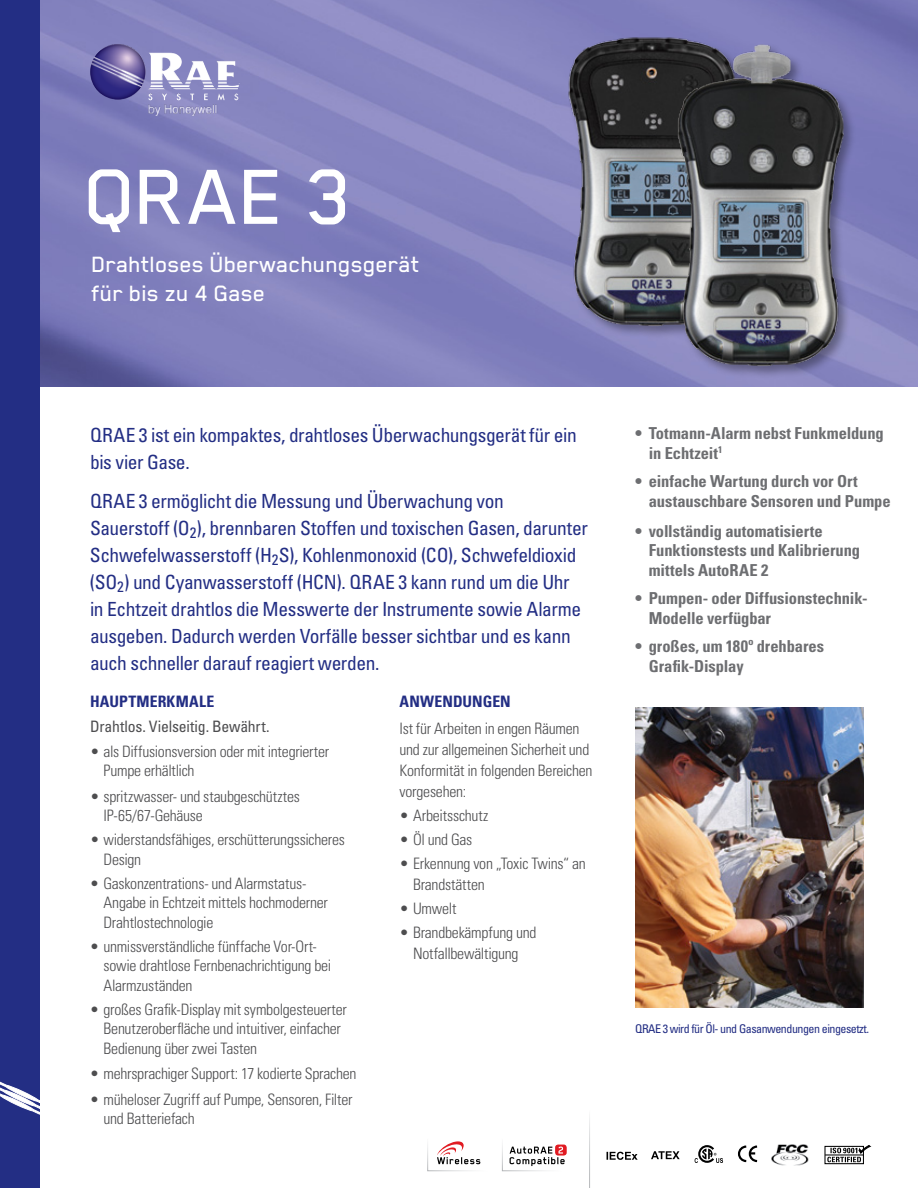
<style>
.page{position:relative;width:918px;height:1188px;background:#fff}
.page>*{position:absolute;margin:0;border:0;box-sizing:border-box;transform-origin:0 0}
.t1{font:500 90px "Blender";color:#fff}
.t2{font:500 25.5px/28.5px "Blender";color:#fff}
.t3{font:condensed 19.5px/27px "Univers LT Std";letter-spacing:-.02em;color:#232e84}
.t4{font:700 condensed 16.5px/19.5px "Univers LT Std";letter-spacing:-.005em;color:#6d6e71}
.t5{font:300 condensed 15.75px/19.5px "Univers LT Std";letter-spacing:-.015em;color:#4d4d4f}
.t6{font:condensed 15.75px "Univers LT Std";letter-spacing:-.015em;color:#4d4d4f}
.t7{font:700 condensed 15.75px "Univers LT Std";letter-spacing:.02em;color:#232e84}
.t8{font:condensed 12px "Univers LT Std";letter-spacing:-.04em;color:#232e84}
</style>
<div class="page">
<img style="left:40px;top:0;width:878px;height:387px">
<div style="left:0;top:0;width:40px;height:1188px;background:#232e84"></div>
<svg style="left:0;top:1081px;width:40px;height:33px"></svg>
<img style="left:772px;top:1145px;width:36px;height:21px">
<svg style="left:738px;top:1145px;width:20px;height:18px"></svg>
<svg style="left:607px;top:1152px;width:31px;height:8px"></svg>
<svg style="left:651px;top:1151px;width:29px;height:8px"></svg>
<svg style="left:427px;top:1141px;width:54px;height:31px"></svg>
<svg style="left:502px;top:1144px;width:65px;height:28px"></svg>
<img style="left:635px;top:707px;width:229px;height:301px">
<div style="left:568px;top:36px;width:181px;height:304px;background:#000;opacity:.35"></div>
<img style="left:563px;top:33px;width:173px;height:296px">
<div style="left:676px;top:43px;width:181px;height:336px;background:#000;opacity:.35"></div>
<img style="left:671px;top:41px;width:174px;height:328px">
<svg style="left:695px;top:1145px;width:28px;height:18px"></svg>
<hr style="left:825px;top:1154px;width:38px;height:2px;background:#000">
<div style="left:824px;top:1146px;width:40px;height:18px;border:1px solid #000"></div>
<svg style="left:827px;top:1145px;width:44px;height:17px"></svg>
<img style="left:90px;top:102px;width:152px;height:13px">
<img style="left:90px;top:44px;width:150px;height:56px">
<h1 class="t1" style="left:86px;top:149px;width:270px">QRAE 3</h1>
<h2 class="t2" style="left:92px;top:249px;width:330px">Drahtloses Überwachungsgerät für bis zu 4 Gase</h2>
<p class="t3" style="left:90px;top:421px;width:488px">QRAE 3 ist ein kompaktes, drahtloses Überwachungsgerät für ein bis vier Gase.</p>
<p class="t3" style="left:90px;top:487px;width:499px">QRAE 3 ermöglicht die Messung und Überwachung von Sauerstoff (O<sub>2</sub>), brennbaren Stoffen und toxischen Gasen, darunter Schwefelwasserstoff (H<sub>2</sub>S), Kohlenmonoxid (CO), Schwefeldioxid (SO<sub>2</sub>) und Cyanwasserstoff (HCN). QRAE 3 kann rund um die Uhr in Echtzeit drahtlos die Messwerte der Instrumente sowie Alarme ausgeben. Dadurch werden Vorfälle besser sichtbar und es kann auch schneller darauf reagiert werden.</p>
<p class="t7" style="left:90px;top:692px;width:40px">Hauptmerkma</p>
<p class="t7" style="left:199px;top:692px;width:15px">le</p>
<p class="t6" style="left:90px;top:717px;width:181px">Drahtlos. Vielseitig. Bewährt.</p>
<p class="t5" style="left:104px;top:742px;width:227px;text-indent:-13px">• als Diffusionsversion oder mit integrierter<br>Pumpe erhältlich</p>
<p class="t5" style="left:104px;top:787px;width:198px;text-indent:-13px">• spritzwasser- und staubgeschütztes<br>IP‑65/67‑Gehäuse</p>
<p class="t5" style="left:103px;top:830px;width:243px;text-indent:-13px">• widerstandsfähiges, erschütterungssicheres<br>Design</p>
<p class="t5" style="left:103px;top:874px;width:226px;text-indent:-13px">• Gaskonzentrations- und Alarmstatus-<br>Angabe in Echtzeit mittels hochmoderner<br>Drahtlostechnologie</p>
<p class="t5" style="left:103px;top:937px;width:229px;text-indent:-13px">• unmissverständliche fünffache Vor-Ort&shy;sowie drahtlose Fernbenachrichtigung bei<br>Alarmzuständen</p>
<p class="t5" style="left:103px;top:1000px;width:245px;text-indent:-13px">• großes Grafik-Display mit symbolgesteuerter<br>Benutzeroberfläche und intuitiver, einfacher<br>Bedienung über zwei Tasten</p>
<p class="t5" style="left:90px;top:1064px;width:268px">• mehrsprachiger Support: 17 kodierte Sprachen</p>
<p class="t5" style="left:103px;top:1090px;width:251px;text-indent:-13px">• müheloser Zugriff auf Pumpe, Sensoren, Filter und Batteriefach</p>
<p class="t7" style="left:400px;top:692px;width:113px">Anwendungen</p>
<p class="t5" style="left:400px;top:718px;width:195px;line-height:21px">Ist für Arbeiten in engen Räumen und zur allgemeinen Sicherheit und<br>Konformität in folgenden Bereichen vorgesehen:</p>
<p class="t5" style="left:400px;top:805px;width:90px">• Arbeitsschutz</p>
<p class="t5" style="left:400px;top:829px;width:74px">• Öl und Gas</p>
<p class="t5" style="left:413px;top:853px;width:174px;line-height:21px;text-indent:-13px">• Erkennung von „Toxic Twins“ an<br>Brandstätten</p>
<p class="t5" style="left:400px;top:898px;width:58px">• Umwelt</p>
<p class="t5" style="left:400px;top:922px;width:138px;line-height:21px;text-align:center">• Brandbekämpfung und<br>Notfallbewältigung</p>
<p class="t4" style="left:649px;top:424px;width:237px;text-indent:-13px">• Totmann-Alarm nebst Funkmeldung in Echtzeit<sup>1</sup></p>
<p class="t4" style="left:649px;top:472px;width:243px;text-indent:-13px">• einfache Wartung durch vor Ort austauschbare Sensoren und Pumpe</p>
<p class="t4" style="left:649px;top:521px;width:213px;text-indent:-13px">• vollständig automatisierte<br>Funktionstests und Kalibrierung mittels AutoRAE 2</p>
<p class="t4" style="left:649px;top:589px;width:220px;text-indent:-13px">• Pumpen- oder Diffusionstechnik-<br>Modelle verfügbar</p>
<p class="t4" style="left:649px;top:637px;width:177px;text-indent:-13px">• großes, um 180º drehbares<br>Grafik‑Display</p>
<p class="t8" style="left:635px;top:1021px;width:235px">QRAE 3 wird für Öl- und Gasanwendungen eingesetzt.</p>
</div>
